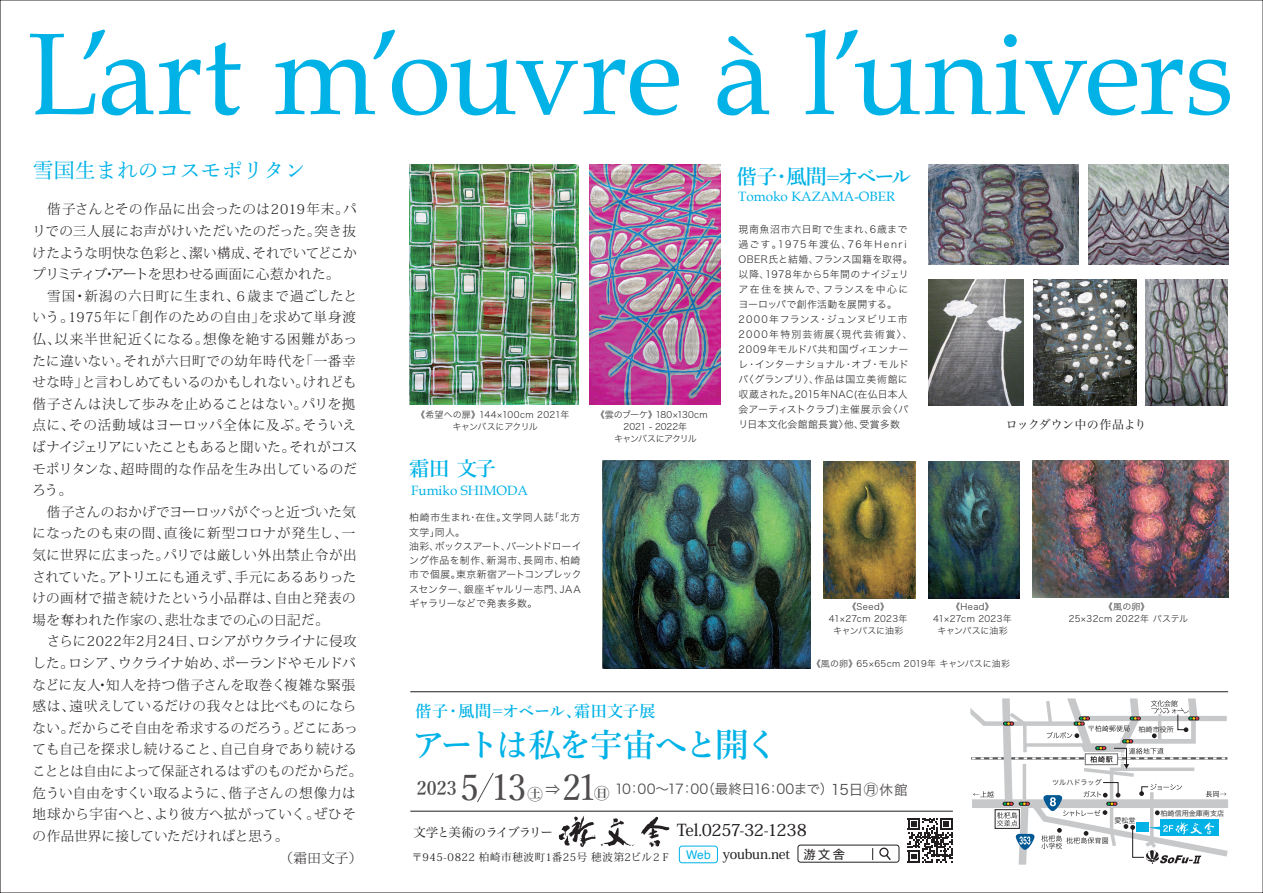
<style>
.page{position:relative;width:1263px;height:893px;background:#fff}
.page>*{position:absolute;margin:0;border:0;box-sizing:border-box;transform-origin:0 0}
.t1{font:115.95px "Book Antiqua";letter-spacing:-.005em;color:#00b2e6}
.t2{font:500 36px "Yu Min";color:#231f20}
.t3{font:600 32.85px "Yu Min";letter-spacing:-.075em;color:#00b2e6}
.t4{font:500 21px "Yu Min";color:#00b2e6}
.t5{font:600 20.4px "Yu Min";letter-spacing:-.075em;color:#00b2e6}
.t6{font:600 18.9px "Yu Min";color:#231f20}
.t7{font:500 16.5px "Koz Min Pro";letter-spacing:-.025em;color:#231f20}
.t8{font:600 16.05px "Yu Min";letter-spacing:.025em;color:#00b2e6}
.t9{font:600 15.3px "Yu Min";color:#231f20}
.t10{font:300 13.5px "Koz Min Pro";letter-spacing:.015em;color:#231f20}
.t11{font:300 13.5px "Koz Min Pro";letter-spacing:-.005em;color:#231f20}
.t12{font:300 13.5px "Koz Min Pro";letter-spacing:-.02em;color:#231f20}
.t13{font:300 13.5px "Koz Min Pro";letter-spacing:.035em;color:#231f20}
.t14{font:300 13.5px "Koz Min Pro";letter-spacing:.04em;color:#231f20}
.t15{font:13.5px "Hiragino Sans W3";letter-spacing:-.045em;color:#231f20}
.t16{font:13.5px "Book Antiqua";color:#00b2e6}
.t17{font:300 13.5px "Koz Min Pro";letter-spacing:.05em;color:#231f20}
.t18{font:300 13.5px "Koz Min Pro";letter-spacing:-.01em;color:#231f20}
.t19{font:300 13.5px "Koz Min Pro";letter-spacing:.055em;color:#231f20}
.t20{font:500 13.5px "Koz Min Pro";letter-spacing:-.015em;color:#231f20}
.t21{font:12.45px "Hira Min Pro W3";letter-spacing:-.075em;color:#231f20}
.t22{font:12px "Hira Min Pro W3";letter-spacing:-.01em;color:#231f20}
.t23{font:10.5px "Koz Min Pro";letter-spacing:.045em;color:#231f20}
.t24{font:9.9px/15px "Hiragino Sans W2";letter-spacing:.035em;color:#231f20}
.t25{font:9.9px/14.2px "Hiragino Sans W2";letter-spacing:.015em;color:#231f20}
.t26{font:9px/12px "Hiragino Sans W2";letter-spacing:.03em;color:#231f20;text-align:center}
.t27{font:9px "Hiragino Sans W2";letter-spacing:.01em;color:#231f20}
.t28{font:9px/12px "Hiragino Sans W2";letter-spacing:-.02em;color:#231f20;text-align:center}
.t29{font:9px "Hiragino Sans W2";letter-spacing:-.11em;color:#231f20}
.t30{font:7.05px "Hira Kaku Pro W3";color:#231f20}
.t31{font:7.05px "Hiragino Sans W3";color:#231f20}
.s1{font-weight:500;font-size:36px}
.s2{font-family:"Yu Min";font-weight:600;font-size:15.3px}
.s3{font-size:14.4px}
.s4{font-size:13.65px}
.s5{font-family:"Helvetica";font-weight:400;font-size:12px;color:#00b2e6}
.s6{font-family:"Gothic MB101 Pro";font-weight:400;font-size:12.15px}
</style>
<div class="page">
<svg style="left:559px;top:815px;width:111px;height:32px"></svg>
<div style="left:679px;top:846px;width:39px;height:17px;border:1px solid #00b2e6;border-radius:3px"></div>
<div style="left:798px;top:845px;width:101px;height:17px;border:1px solid #231f20;border-radius:3px"></div>
<svg style="left:872px;top:848px;width:1px;height:12px"></svg>
<div style="left:879px;top:848px;width:9px;height:9px;border:1px solid #231f20;border-radius:50%"></div>
<svg style="left:885px;top:853px;width:7px;height:8px"></svg>
<svg style="left:970px;top:698px;width:258px;height:167px"></svg>
<svg style="left:477px;top:773px;width:16px;height:29px"></svg>
<hr style="left:410px;top:811px;width:543px;height:1px;background:#231f20">
<hr style="left:410px;top:691px;width:818px;height:1px;background:#231f20">
<svg style="left:908px;top:818px;width:45px;height:45px"></svg>
<img style="left:1032px;top:461px;width:196px;height:137px">
<img style="left:603px;top:461px;width:208px;height:207px">
<img style="left:824px;top:461px;width:91px;height:138px">
<img style="left:928px;top:461px;width:91px;height:138px">
<img style="left:928px;top:280px;width:96px;height:126px">
<img style="left:1033px;top:280px;width:103px;height:126px">
<img style="left:1146px;top:280px;width:82px;height:126px">
<img style="left:410px;top:165px;width:168px;height:240px">
<img style="left:590px;top:165px;width:131px;height:240px">
<img style="left:928px;top:164px;width:150px;height:101px">
<img style="left:1089px;top:164px;width:139px;height:101px">
<h1 class="t1" style="left:27px;top:-6px;width:1208px">L’art m’ouvre à l’univers</h1>
<h3 class="t4" style="left:33px;top:151px;width:274px">雪国生まれのコスモポリタン</h3>
<p class="t17" style="left:33px;top:200px;width:326px">　偕子さんとその作品に出会ったのは2019年末。パ</p>
<p class="t10" style="left:33px;top:221px;width:325px">リでの三人展にお声がけいただいたのだった。突き抜</p>
<p class="t10" style="left:33px;top:243px;width:326px">けたような明快な色彩と、潔い構成、それでいてどこか</p>
<p class="t18" style="left:33px;top:265px;width:308px">プリミティブ･アートを思わせる画面に心惹かれた。</p>
<p class="t10" style="left:33px;top:286px;width:326px">　雪国・新潟の六日町に生まれ、６歳まで過ごしたと</p>
<p class="t10" style="left:33px;top:308px;width:325px">いう。1975年に「創作のための自由」を求めて単身渡</p>
<p class="t19" style="left:33px;top:329px;width:326px">仏、以来半世紀近くになる。想像を絶する困難があっ</p>
<p class="t13" style="left:33px;top:351px;width:325px">たに違いない。それが六日町での幼年時代を「一番幸</p>
<p class="t11" style="left:33px;top:373px;width:325px">せな時」と言わしめてもいるのかもしれない。けれども</p>
<p class="t10" style="left:33px;top:394px;width:324px">偕子さんは決して歩みを止めることはない。パリを拠</p>
<p class="t14" style="left:33px;top:416px;width:325px">点に、その活動域はヨーロッパ全体に及ぶ。そういえ</p>
<p class="t12" style="left:33px;top:437px;width:326px">ばナイジェリアにいたこともあると聞いた。それがコス</p>
<p class="t10" style="left:33px;top:459px;width:326px">モポリタンな、超時間的な作品を生み出しているのだ</p>
<p class="t10" style="left:33px;top:481px;width:41px">ろう。</p>
<p class="t11" style="left:33px;top:502px;width:325px">　偕子さんのおかげでヨーロッパがぐっと近づいた気</p>
<p class="t10" style="left:33px;top:524px;width:324px">になったのも束の間、直後に新型コロナが発生し、一</p>
<p class="t10" style="left:33px;top:545px;width:325px">気に世界に広まった。パリでは厳しい外出禁止令が出</p>
<p class="t12" style="left:33px;top:567px;width:325px">されていた。アトリエにも通えず、手元にあるありった</p>
<p class="t10" style="left:33px;top:589px;width:325px">けの画材で描き続けたという小品群は、自由と発表の</p>
<p class="t10" style="left:33px;top:610px;width:298px">場を奪われた作家の、悲壮なまでの心の日記だ。</p>
<p class="t10" style="left:33px;top:632px;width:326px">　さらに2022年2月24日、ロシアがウクライナに侵攻</p>
<p class="t11" style="left:33px;top:653px;width:325px">した。ロシア、ウクライナ始め、ポーランドやモルドバ</p>
<p class="t13" style="left:33px;top:675px;width:324px">などに友人･知人を持つ偕子さんを取巻く複雑な緊張</p>
<p class="t10" style="left:33px;top:697px;width:325px">感は、遠吠えしているだけの我々とは比べものになら</p>
<p class="t11" style="left:33px;top:718px;width:327px">ない。だからこそ自由を希求するのだろう。どこにあっ</p>
<p class="t10" style="left:33px;top:740px;width:326px">ても自己を探求し続けること、自己自身であり続ける</p>
<p class="t12" style="left:33px;top:761px;width:331px">こととは自由によって保証されるはずのものだからだ。</p>
<p class="t10" style="left:33px;top:783px;width:325px">危うい自由をすくい取るように、偕子さんの想像力は</p>
<p class="t14" style="left:33px;top:805px;width:325px">地球から宇宙へと、より彼方へ拡がっていく。ぜひそ</p>
<p class="t10" style="left:33px;top:826px;width:257px">の作品世界に接していただければと思う。</p>
<p class="t10" style="left:279px;top:848px;width:84px">（霜田文子）</p>
<h3 class="t5" style="left:737px;top:165px;width:176px">偕子・風間=オベール</h3>
<p class="t28" style="left:416px;top:408px;width:155px">《希望への扉》144×100cm 2021年キャンバスにアクリル</p>
<p class="t27" style="left:596px;top:407px;width:113px">《雲のブーケ》180×130cm</p>
<p class="t27" style="left:623px;top:419px;width:65px">2021 - 2022年</p>
<p class="t29" style="left:614px;top:431px;width:84px">キャンバスにアクリル</p>
<h3 class="t5" style="left:409px;top:457px;width:88px">霜田 文子</h3>
<p class="t16" style="left:411px;top:481px;width:118px">Fumiko SHIMODA</p>
<p class="t25" style="left:409px;top:510px;width:174px">柏崎市生まれ･在住。文学同人誌「北方文学」同人。<br>油彩、ボックスアート、バーントドローイング作品を制作、新潟市、長岡市、柏崎市で個展。東京新宿アートコンプレックスセンター、銀座ギャルリー志門、JAAギャラリーなどで発表多数。</p>
<p class="t8" style="left:415px;top:702px;width:242px">偕子・風間=オベール、霜田文子展</p>
<p class="t16" style="left:738px;top:187px;width:158px">Tomoko KAZAMA-OBER</p>
<p class="t24" style="left:738px;top:221px;width:176px">現南魚沼市六日町で生まれ、6歳まで過ごす。1975年渡仏、76年Henri<br>OBER氏と結婚、フランス国籍を取得。以降、1978年から5年間のナイジェリア在住を挟んで、フランスを中心にヨーロッパで創作活動を展開する。<br>2000年フランス・ジュンヌビリエ市<br>2000年特別芸術展〈現代芸術賞〉、<br>2009年モルドバ共和国ヴィエンナーレ・インターナショナル・オブ・モルドバ〈グランプリ〉、作品は国立美術館に収蔵された。2015年NAC(在仏日本人会アーティストクラブ)主催展示会〈パリ日本文化会館館長賞〉他、受賞多数</p>
<p class="t22" style="left:1006px;top:414px;width:142px">ロックダウン中の作品より</p>
<p class="t26" style="left:829px;top:600px;width:80px">《Seed》<br>41×27cm 2023年キャンパスに油彩</p>
<p class="t26" style="left:933px;top:600px;width:80px">《Head》<br>41×27cm 2023年キャンパスに油彩</p>
<p class="t27" style="left:812px;top:655px;width:200px">《風の卵》65×65cm 2019年 キャンパスに油彩</p>
<p class="t26" style="left:1069px;top:600px;width:121px">《風の卵》<br>25×32cm 2022年 パステル</p>
<h3 class="t3" style="left:412px;top:727px;width:367px">アートは私を宇宙へと開く</h3>
<h3 class="t6" style="left:416px;top:777px;width:111px">2023 <span class="s1">5 13</span></h3>
<p class="t9" style="left:527px;top:786px;width:34px">㊏<sup>⇒</sup></p>
<h2 class="t2" style="left:562px;top:755px;width:36px">21</h2>
<p class="t15" style="left:594px;top:777px;width:315px"><span class="s2">㊐</span> 10：00～17：00（最終日16：00まで）<span class="s3">15日㊊</span><span class="s4">休館</span></p>
<p class="t21" style="left:413px;top:822px;width:141px">文学と美術のライブラリー</p>
<p class="t23" style="left:412px;top:850px;width:260px">〒945-0822 柏崎市穂波町1番25号 穂波第2ビル２Ｆ</p>
<p class="t7" style="left:677px;top:818px;width:131px">Tel.0257-32-1238</p>
<p class="t20" style="left:686px;top:845px;width:160px"><span class="s5">Web</span> youbun.net <span class="s6">游文舎</span></p>
<p class="t31" style="left:1138px;top:723px;width:37px">柏崎市役所</p>
<p class="t30" style="left:1052px;top:776px;width:51px">ツルハドラッグ</p>
<p class="t30" style="left:1114px;top:814px;width:23px">愛松堂</p>
<p class="t30" style="left:1160px;top:807px;width:65px">柏崎信用金庫南支店</p>
</div>
